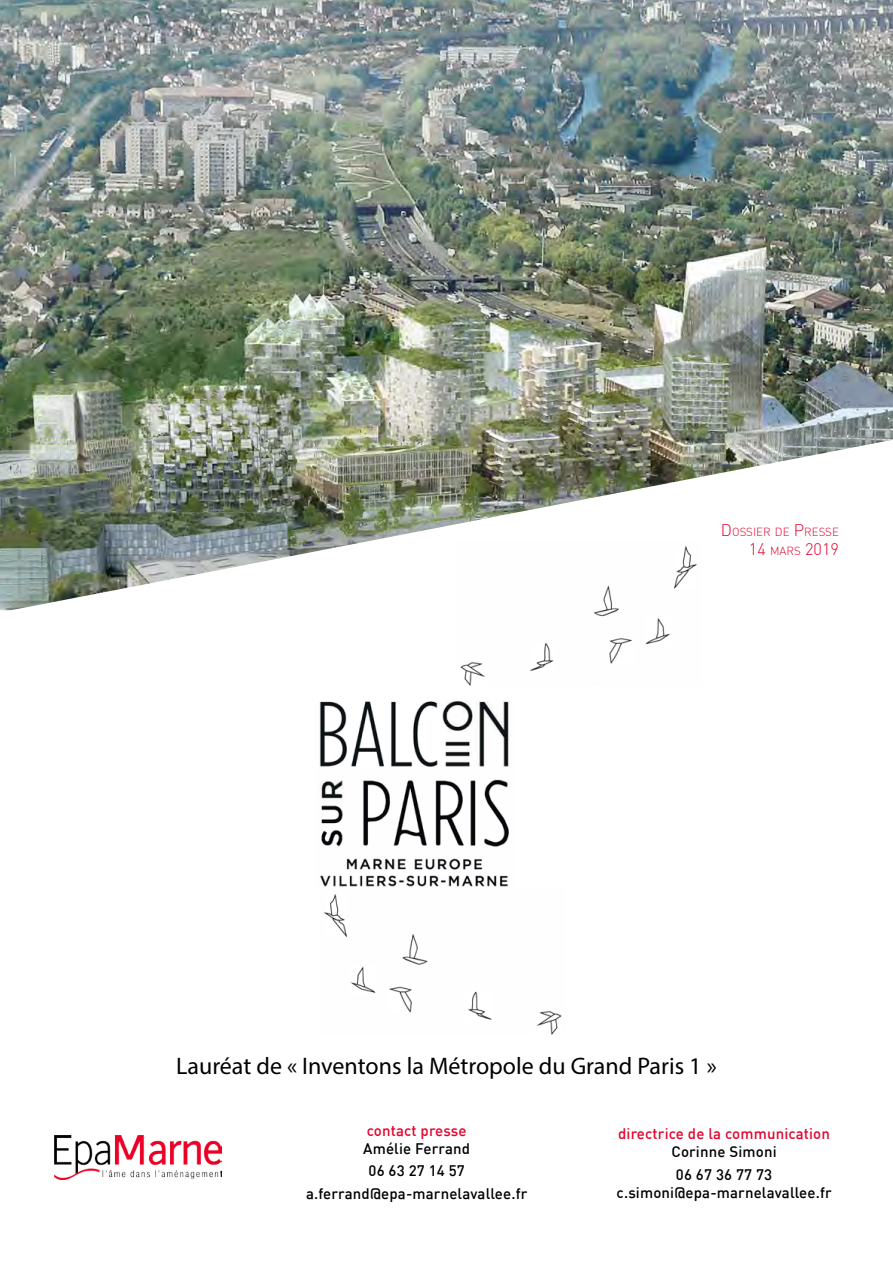
<style>
.page{position:relative;width:893px;height:1263px;background:#fff}
.page>*{position:absolute;margin:0;border:0;box-sizing:border-box;transform-origin:0 0}
.t1{font:24px "Myriad Pro";color:#000}
.t2{font:300 16.5px "DIN";color:#e4032e}
.t3{font:500 15px/22.2px "DIN";letter-spacing:.01em;color:#000;text-align:center}
.t4{font:500 15px "DIN";letter-spacing:.01em;color:#e4032e}
.t5{font:300 11.55px "DIN";color:#e4032e}
.s1{font-size:16.5px}
.s2{font-size:11.55px}
</style>
<div class="page">
<img style="left:323px;top:894px;width:239px;height:141px">
<img style="left:460px;top:612px;width:211px;height:73px">
<img style="left:0;top:0;width:893px;height:612px">
<img style="left:319px;top:701px;width:190px;height:186px">
<img style="left:54px;top:1135px;width:167px;height:44px">
<p class="t5" style="left:721px;top:524px;width:119px"><span class="s1">D</span>OSSIER DE <span class="s1">P</span>RESSE</p>
<p class="t2" style="left:749px;top:539px;width:92px">14 <span class="s2">MARS</span> 2019</p>
<h1 class="t1" style="left:176px;top:1051px;width:542px">Lauréat de « Inventons la Métropole du Grand Paris 1 »</h1>
<p class="t4" style="left:367px;top:1121px;width:101px">contact presse</p>
<p class="t3" style="left:306px;top:1137px;width:223px">Amélie Ferrand<br>06 63 27 14 57 a.ferrand@epa-marnelavallee.fr</p>
<p class="t4" style="left:618px;top:1124px;width:213px">directrice de la communication</p>
<p class="t3" style="left:671px;top:1140px;width:107px;text-align:left">Corinne Simoni<br>06 67 36 77 73</p>
<p class="t3" style="left:617px;top:1180px;width:217px">c.simoni@epa-marnelavallee.fr</p>
</div>
